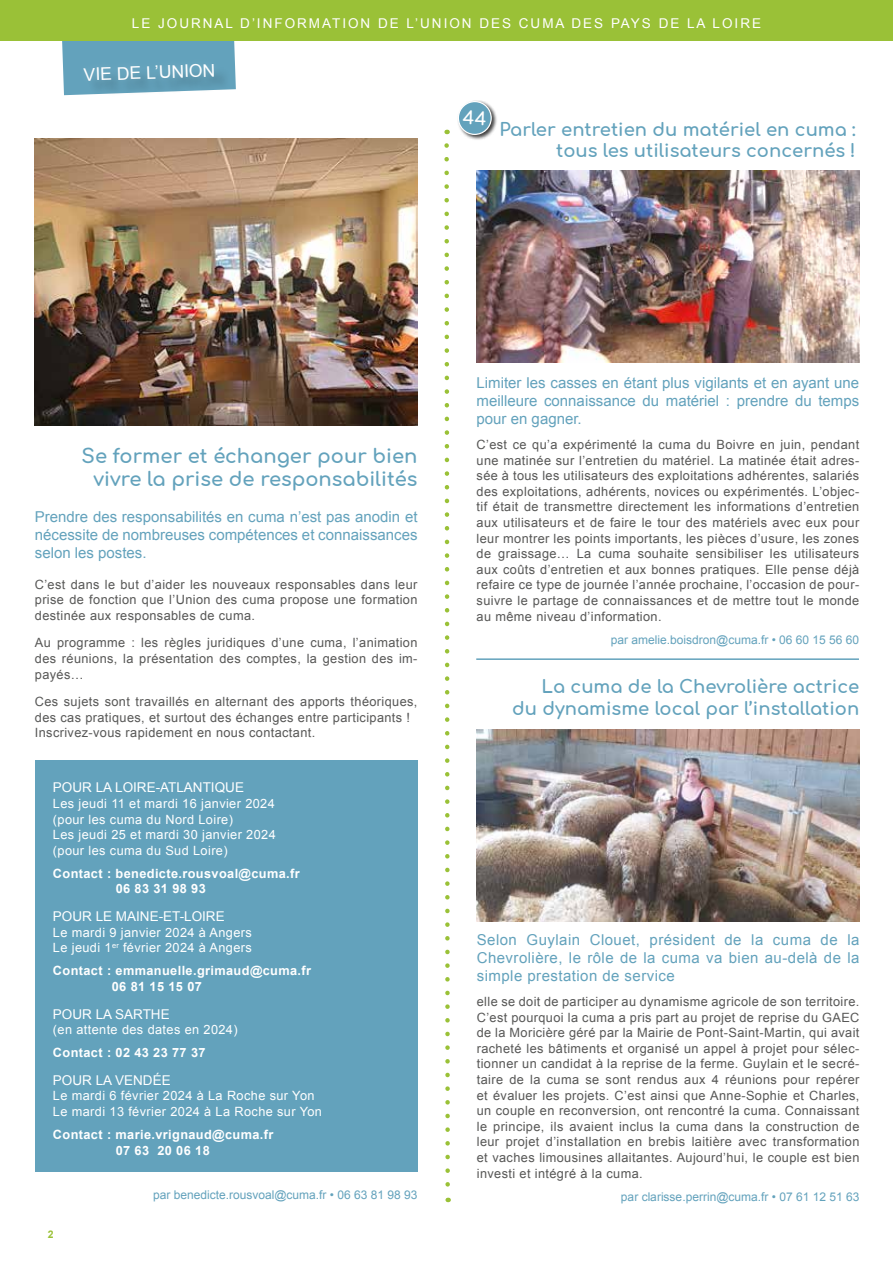
<style>
.page{position:relative;width:893px;height:1263px;background:#fff}
.page>*{position:absolute;margin:0;border:0;box-sizing:border-box;transform-origin:0 0}
.t1{font:700 19.5px/23.4px "Comfortaa";color:#63a2bc;text-align:right}
.t2{font:700 18px/21.6px "Comfortaa";color:#63a2bc;text-align:right}
.t3{font:17.55px "Arial";color:#fff}
.t4{font:15px/18px "Arial";color:#63a2bc;text-align:justify}
.t5{font:13.5px "Arial";color:#fff}
.t6{font:13.5px "Arial";letter-spacing:.145em;color:#fff}
.t7{font:12.75px/15.6px "Arial";letter-spacing:.03em;color:#575756;text-align:justify}
.t8{font:12.75px/15.6px "Arial";letter-spacing:.03em;color:#fff}
.t9{font:700 12.75px/15.6px "Arial";letter-spacing:.03em;color:#fff}
.t10{font:12px "Arial";color:#63a2bc}
.t11{font:700 10.5px "Arial";color:#9ac137}
</style>
<div class="page">
<div style="left:0;top:0;width:893px;height:40px;background:#9ac137"></div>
<img style="left:35px;top:138px;width:382px;height:287px">
<img style="left:477px;top:171px;width:382px;height:191px">
<img style="left:476px;top:730px;width:383px;height:191px">
<svg style="left:61px;top:40px;width:175px;height:55px;background:#6ea7bb"></svg>
<div style="left:457px;top:100px;width:41px;height:41px;background:#000;opacity:.75"></div>
<svg style="left:458px;top:101px;width:33px;height:34px"></svg>
<div style="left:457px;top:101px;width:35px;height:34px;border:1px solid #fff;border-radius:50%"></div>
<svg style="left:444px;top:143px;width:7px;height:1059px"></svg>
<hr style="left:476px;top:658px;width:383px;height:2px;background:#63a2bc">
<div style="left:35px;top:760px;width:382px;height:412px;background:#63a2bc"></div>
<svg style="left:463px;top:110px;width:23px;height:15px"></svg>
<p class="t6" style="left:132px;top:14px;width:631px">LE JOURNAL D’INFORMATION DE L’UNION DES CUMA DES PAYS DE LA LOIRE</p>
<h3 class="t3" style="left:83px;top:63px;width:133px;rotate:-2deg">VIE DE L’UNION</h3>
<h2 class="t2" style="left:499px;top:116px;width:358px">Parler entretien du matériel en cuma : tous les utilisateurs concernés !</h2>
<h1 class="t1" style="left:82px;top:441px;width:337px">Se former et échanger pour bien vivre la prise de responsabilités</h1>
<p class="t4" style="left:35px;top:508px;width:384px">Prendre des responsabilités en cuma n’est pas anodin et nécessite de nombreuses compétences et connaissances selon les postes.</p>
<p class="t7" style="left:35px;top:576px;width:384px">C’est dans le but d’aider les nouveaux responsables dans leur prise de fonction que l’Union des cuma propose une formation destinée aux responsables de cuma.</p>
<p class="t7" style="left:35px;top:635px;width:384px">Au programme : les règles juridiques d’une cuma, l’animation des réunions, la présentation des comptes, la gestion des im&shy;payés…</p>
<p class="t7" style="left:35px;top:694px;width:384px;text-align:left">Ces sujets sont travaillés en alternant des apports théoriques, des cas pratiques, et surtout des échanges entre participants !<br>Inscrivez-vous rapidement en nous contactant.</p>
<p class="t5" style="left:53px;top:779px;width:193px">POUR LA LOIRE-ATLANTIQUE</p>
<p class="t8" style="left:53px;top:796px;width:224px">Les jeudi 11 et mardi 16 janvier 2024 (pour les cuma du Nord Loire)<br>Les jeudi 25 et mardi 30 janvier 2024 (pour les cuma du Sud Loire)</p>
<p class="t9" style="left:116px;top:866px;width:186px;text-indent:-63px">Contact : benedicte.rousvoal@cuma.fr<br>06 83 31 98 93</p>
<p class="t5" style="left:53px;top:907px;width:173px">POUR LE MAINE-ET-LOIRE</p>
<p class="t8" style="left:53px;top:924px;width:200px">Le mardi 9 janvier 2024 à Angers<br>Le jeudi 1<sup>er</sup> février 2024 à Angers</p>
<p class="t9" style="left:112px;top:963px;width:201px;text-indent:-59px">Contact : emmanuelle.grimaud@cuma.fr<br>06 81 15 15 07</p>
<p class="t5" style="left:53px;top:1005px;width:118px">POUR LA SARTHE</p>
<p class="t8" style="left:53px;top:1022px;width:186px">(en attente des dates en 2024)</p>
<p class="t9" style="left:53px;top:1045px;width:154px">Contact : 02 43 23 77 37</p>
<p class="t5" style="left:53px;top:1071px;width:119px">POUR LA VENDÉE</p>
<p class="t8" style="left:53px;top:1088px;width:271px">Le mardi 6 février 2024 à La Roche sur Yon<br>Le mardi 13 février 2024 à La Roche sur Yon</p>
<p class="t9" style="left:53px;top:1127px;width:222px;text-align:center">Contact : marie.vrignaud@cuma.fr<br>07 63 20 06 18</p>
<p class="t10" style="left:153px;top:1187px;width:266px">par benedicte.rousvoal@cuma.fr • 06 63 81 98 93</p>
<p class="t11" style="left:48px;top:1227px;width:7px">2</p>
<p class="t4" style="left:477px;top:374px;width:384px">Limiter les casses en étant plus vigilants et en ayant une meilleure connaissance du matériel : prendre du temps pour en gagner.</p>
<p class="t7" style="left:477px;top:437px;width:384px">C’est ce qu’a expérimenté la cuma du Boivre en juin, pendant une matinée sur l’entretien du matériel. La matinée était adres&shy;sée à tous les utilisateurs des exploitations adhérentes, salariés des exploitations, adhérents, novices ou expérimentés. L’objec&shy;tif était de transmettre directement les informations d’entretien aux utilisateurs et de faire le tour des matériels avec eux pour leur montrer les points importants, les pièces d’usure, les zones de graissage… La cuma souhaite sensibiliser les utilisateurs aux coûts d’entretien et aux bonnes pratiques. Elle pense déjà refaire ce type de journée l’année prochaine, l’occasion de pour&shy;suivre le partage de connaissances et de mettre tout le monde au même niveau d’information.</p>
<p class="t10" style="left:611px;top:632px;width:250px">par amelie.boisdron@cuma.fr • 06 60 15 56 60</p>
<h2 class="t2" style="left:512px;top:673px;width:349px">La cuma de la Chevrolière actrice du dynamisme local par l’installation</h2>
<p class="t4" style="left:477px;top:931px;width:384px">Selon Guylain Clouet, président de la cuma de la Chevrolière, le rôle de la cuma va bien au-delà de la simple prestation de service</p>
<p class="t7" style="left:477px;top:994px;width:384px">elle se doit de participer au dynamisme agricole de son territoire.<br>C’est pourquoi la cuma a pris part au projet de reprise du GAEC de la Moricière géré par la Mairie de Pont-Saint-Martin, qui avait racheté les bâtiments et organisé un appel à projet pour sélec&shy;tionner un candidat à la reprise de la ferme. Guylain et le secré&shy;taire de la cuma se sont rendus aux 4 réunions pour repérer et évaluer les projets. C’est ainsi que Anne-Sophie et Charles, un couple en reconversion, ont rencontré la cuma. Connaissant le principe, ils avaient inclus la cuma dans la construction de leur projet d’installation en brebis laitière avec transformation et vaches limousines allaitantes. Aujourd’hui, le couple est bien investi et intégré à la cuma.</p>
<p class="t10" style="left:621px;top:1189px;width:240px">par clarisse.perrin@cuma.fr • 07 61 12 51 63</p>
</div>
